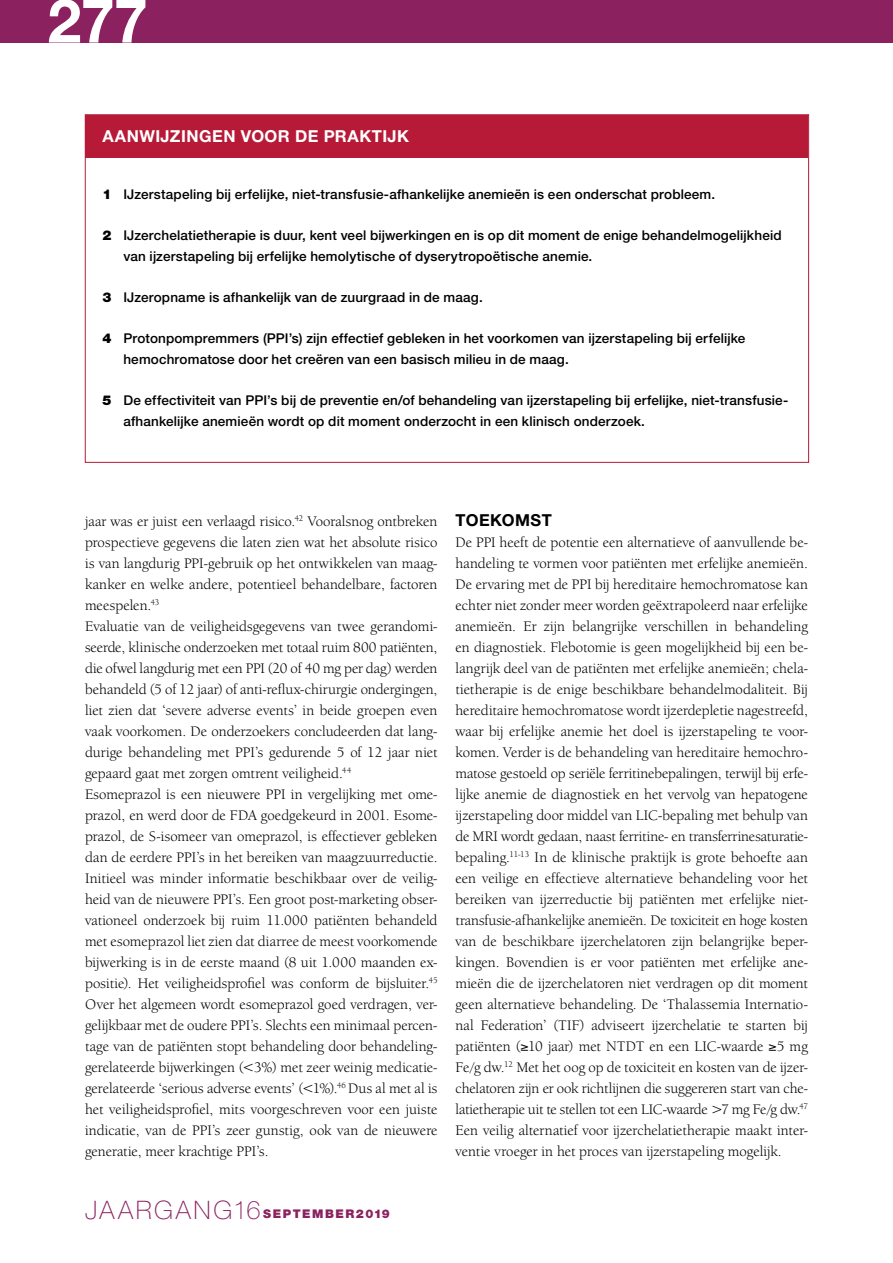
<style>
.page{position:relative;width:893px;height:1263px;background:#fff}
.page>*{position:absolute;margin:0;border:0;box-sizing:border-box;transform-origin:0 0}
.t1{font:700 60.75px "Helvetica Neue LT Std";color:#fff}
.t2{font:700 16.5px "Helvetica Neue LT Std";letter-spacing:.025em;color:#fff}
.t3{font:700 16.5px "Helvetica Neue LT Std";letter-spacing:.025em;color:#000}
.t4{font:15px/21px "Berkeley Oldstyle IT Cby BT";letter-spacing:.005em;color:#000}
.t5{font:500 13.5px/21px "Helvetica Neue LT Std";letter-spacing:.01em;color:#000}
.t6{font:900 12px "Helvetica Neue LT Std";letter-spacing:.13em;color:#8b215f}
.s1{font-weight:900}
.s2{font-weight:100;font-size:25.5px}
</style>
<div class="page">
<div style="left:0;top:0;width:893px;height:43px;background:#8b215f"></div>
<div style="left:85px;top:115px;width:723px;height:42px;background:#b61a37"></div>
<h1 class="t1" style="left:48px;top:-17px;width:102px">277</h1>
<p class="t2" style="left:102px;top:126px;width:308px">AANWIJZINGEN VOOR DE PRAKTIJK</p>
<p class="t5" style="left:102px;top:184px;width:614px"><span class="s1">1</span> IJzerstapeling bij erfelijke, niet-transfusie-afhankelijke anemieën is een onderschat probleem.</p>
<p class="t5" style="left:123px;top:225px;width:660px;text-indent:-21px"><span class="s1">2</span> IJzerchelatietherapie is duur, kent veel bijwerkingen en is op dit moment de enige behandelmogelijkheid van ijzerstapeling bij erfelijke hemolytische of dyserytropoëtische anemie.</p>
<p class="t5" style="left:102px;top:287px;width:382px"><span class="s1">3</span> IJzeropname is afhankelijk van de zuurgraad in de maag.</p>
<p class="t5" style="left:123px;top:328px;width:623px;text-indent:-21px"><span class="s1">4</span> Protonpompremmers (PPI’s) zijn effectief gebleken in het voorkomen van ijzerstapeling bij erfelijke hemochromatose door het creëren van een basisch milieu in de maag.</p>
<p class="t5" style="left:123px;top:390px;width:666px;text-indent:-21px"><span class="s1">5</span> De effectiviteit van PPI’s bij de preventie en/of behandeling van ijzerstapeling bij erfelijke, niet-transfusie&shy;afhankelijke anemieën wordt op dit moment onderzocht in een klinisch onderzoek.</p>
<p class="t4" style="left:85px;top:510px;width:354px">jaar was er juist een verlaagd risico.<sup>42</sup> Vooralsnog ontbreken prospectieve gegevens die laten zien wat het absolute risico is van langdurig PPI-gebruik op het ontwikkelen van maag&shy;kanker en welke andere, potentieel behandelbare, factoren meespelen.<sup>43<br></sup>Evaluatie van de veiligheidsgegevens van twee gerandomi&shy;seerde, klinische onderzoeken met totaal ruim 800 patiënten, die ofwel langdurig met een PPI (20 of 40 mg per dag) werden behandeld (5 of 12 jaar) of anti-reflux-chirurgie ondergingen, liet zien dat ‘severe adverse events’ in beide groepen even vaak voorkomen. De onderzoekers concludeerden dat lang&shy;durige behandeling met PPI’s gedurende 5 of 12 jaar niet gepaard gaat met zorgen omtrent veiligheid.<sup>44<br></sup>Esomeprazol is een nieuwere PPI in vergelijking met ome&shy;prazol, en werd door de FDA goedgekeurd in 2001. Esome&shy;prazol, de S-isomeer van omeprazol, is effectiever gebleken dan de eerdere PPI’s in het bereiken van maagzuurreductie.<br>Initieel was minder informatie beschikbaar over de veilig&shy;heid van de nieuwere PPI’s. Een groot post-marketing obser&shy;vationeel onderzoek bij ruim 11.000 patiënten behandeld met esomeprazol liet zien dat diarree de meest voorkomende bijwerking is in de eerste maand (8 uit 1.000 maanden ex&shy;positie). Het veiligheidsprofiel was conform de bijsluiter.<sup>45<br></sup>Over het algemeen wordt esomeprazol goed verdragen, ver&shy;gelijkbaar met de oudere PPI’s. Slechts een minimaal percen&shy;tage van de patiënten stopt behandeling door behandeling&shy;gerelateerde bijwerkingen (&lt;3%) met zeer weinig medicatie&shy;gerelateerde ‘serious adverse events’ (&lt;1%).<sup>46</sup> Dus al met al is het veiligheidsprofiel, mits voorgeschreven voor een juiste indicatie, van de PPI’s zeer gunstig, ook van de nieuwere generatie, meer krachtige PPI’s.</p>
<p class="t3" style="left:455px;top:509px;width:98px">TOEKOMST</p>
<p class="t4" style="left:455px;top:531px;width:354px;text-align:justify">De PPI heeft de potentie een alternatieve of aanvullende be&shy;handeling te vormen voor patiënten met erfelijke anemieën.<br>De ervaring met de PPI bij hereditaire hemochromatose kan echter niet zonder meer worden geëxtrapoleerd naar erfelijke anemieën. Er zijn belangrijke verschillen in behandeling en diagnostiek. Flebotomie is geen mogelijkheid bij een be&shy;langrijk deel van de patiënten met erfelijke anemieën; chela&shy;tietherapie is de enige beschikbare behandelmodaliteit. Bij hereditaire hemochromatose wordt ijzerdepletie nagestreefd, waar bij erfelijke anemie het doel is ijzerstapeling te voor&shy;komen. Verder is de behandeling van hereditaire hemochro&shy;matose gestoeld op seriële ferritinebepalingen, terwijl bij erfe&shy;lijke anemie de diagnostiek en het vervolg van hepatogene ijzerstapeling door middel van LIC-bepaling met behulp van de MRI wordt gedaan, naast ferritine- en transferrinesaturatie&shy;bepaling.<sup>11-13</sup> In de klinische praktijk is grote behoefte aan een veilige en effectieve alternatieve behandeling voor het bereiken van ijzerreductie bij patiënten met erfelijke niet&shy;transfusie-afhankelijke anemieën. De toxiciteit en hoge kosten van de beschikbare ijzerchelatoren zijn belangrijke beper&shy;kingen. Bovendien is er voor patiënten met erfelijke ane&shy;mieën die de ijzerchelatoren niet verdragen op dit moment geen alternatieve behandeling. De ‘Thalassemia Internatio&shy;nal Federation’ (TIF) adviseert ijzerchelatie te starten bij patiënten (≥10 jaar) met NTDT en een LIC-waarde ≥5 mg Fe/g dw.<sup>12</sup> Met het oog op de toxiciteit en kosten van de ijzer&shy;chelatoren zijn er ook richtlijnen die suggereren start van che&shy;latietherapie uit te stellen tot een LIC-waarde &gt;7 mg Fe/g dw.<sup>47<br></sup>Een veilig alternatief voor ijzerchelatietherapie maakt inter&shy;ventie vroeger in het proces van ijzerstapeling mogelijk.</p>
<p class="t6" style="left:85px;top:1206px;width:306px"><span class="s2">JAARGANG16</span>SEPTEMBER2019</p>
</div>
